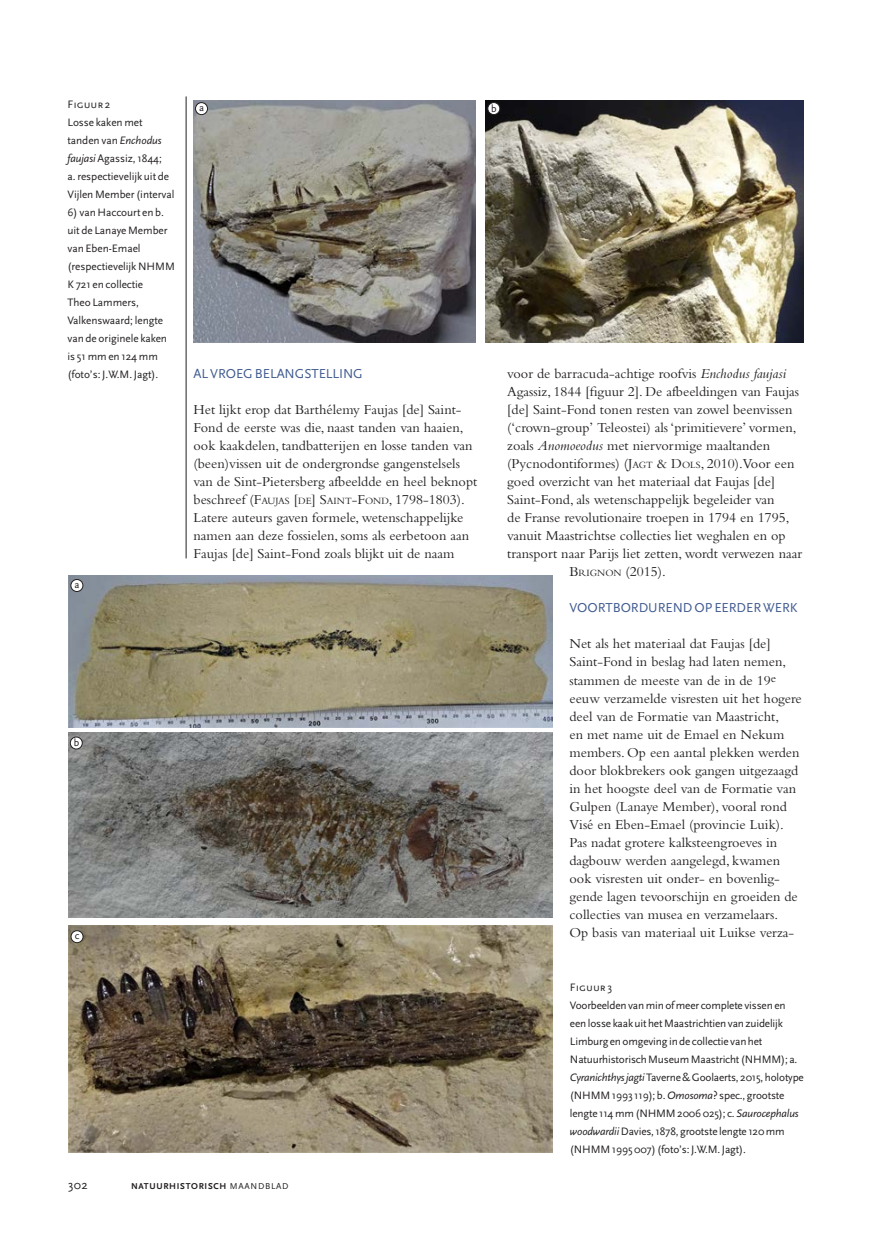
<style>
.page{position:relative;width:872px;height:1234px;background:#fff}
.page>*{position:absolute;margin:0;border:0;box-sizing:border-box;transform-origin:0 0}
.t1{font:14.25px/18px "Bembo";color:#231f20}
.t2{font:13.5px "Scala Sans";letter-spacing:-.005em;color:#405b90}
.t3{font:12.75px "Scala Sans";color:#231f20}
.t4{font:11.25px/18px "Scala Sans";letter-spacing:-.015em;color:#231f20}
.t5{font:11.25px "Scala Sans Caps";letter-spacing:-.005em;color:#231f20}
.t6{font:10.5px "Scala Sans";color:#231f20}
.t7{font:700 8.85px "Scala Sans";letter-spacing:.08em;color:#231f20}
.s1{font-style:italic}
.s2{font-style:inherit}
.s3{font-size:10.05px}
.s4{font-weight:400}
</style>
<div class="page">
<hr style="left:186px;top:96px;width:1px;height:462px;background:#231f20">
<img style="left:193px;top:100px;width:282px;height:242px">
<img style="left:485px;top:100px;width:319px;height:242px">
<img style="left:68px;top:575px;width:485px;height:152px">
<img style="left:68px;top:732px;width:485px;height:185px">
<img style="left:68px;top:925px;width:485px;height:227px">
<div style="left:70px;top:736px;width:12px;height:12px;background:#fff;border-radius:50%"></div>
<div style="left:70px;top:736px;width:13px;height:13px;border:1px solid #231f20;border-radius:50%"></div>
<div style="left:71px;top:579px;width:12px;height:12px;background:#fff;border-radius:50%"></div>
<div style="left:70px;top:579px;width:13px;height:12px;border:1px solid #231f20;border-radius:50%"></div>
<div style="left:71px;top:930px;width:12px;height:12px;background:#fff;border-radius:50%"></div>
<div style="left:71px;top:930px;width:12px;height:12px;border:1px solid #231f20;border-radius:50%"></div>
<div style="left:488px;top:102px;width:12px;height:12px;background:#fff;border-radius:50%"></div>
<div style="left:487px;top:102px;width:13px;height:13px;border:1px solid #231f20;border-radius:50%"></div>
<div style="left:195px;top:103px;width:12px;height:12px;background:#fff;border-radius:50%"></div>
<div style="left:195px;top:102px;width:13px;height:13px;border:1px solid #231f20;border-radius:50%"></div>
<p class="t5" style="left:68px;top:98px;width:44px">Figuur 2</p>
<p class="t4" style="left:68px;top:114px;width:108px">Losse kaken met tanden van <span class="s1">Enchodus faujasi</span> Agassiz, 1844;<br>a. respectievelijk uit de<br>Vijlen Member (interval</p>
<p class="t4" style="left:68px;top:204px;width:109px">6) van Haccourt en b. uit de Lanaye Member van Eben-Emael (respectievelijk NHMM<br>K 721 en collectie<br>Theo Lammers,<br>Valkenswaard; lengte van de originele kaken is 51 mm en 124 mm (foto’s: J.W.M. Jagt).</p>
<p class="t6" style="left:75px;top:578px;width:6px">a</p>
<p class="t6" style="left:74px;top:736px;width:7px">b</p>
<p class="t6" style="left:75px;top:929px;width:6px">c</p>
<p class="t6" style="left:199px;top:102px;width:6px">a</p>
<p class="t6" style="left:491px;top:102px;width:7px">b</p>
<p class="t2" style="left:193px;top:366px;width:171px">AL VROEG BELANGSTELLING</p>
<p class="t1" style="left:193px;top:400px;width:285px">Het lijkt erop dat Barthélemy Faujas [de] Saint-Fond de eerste was die, naast tanden van haaien, ook kaakdelen, tandbatterijen en losse tanden van (been)vissen uit de ondergrondse gangenstelsels van de Sint-Pietersberg afbeeldde en heel beknopt beschreef <span class="s2">(F</span><span class="s3">AUJAS</span> <span class="s2">[</span><span class="s3">DE</span><span class="s2">] S</span><span class="s3">AINT</span><span class="s2">-F</span><span class="s3">OND</span><span class="s2">,</span> 1798-1803).<br>Latere auteurs gaven formele, wetenschappelijke namen aan deze fossielen, soms als eerbetoon aan Faujas [de] Saint-Fond zoals blijkt uit de naam</p>
<p class="t1" style="left:507px;top:364px;width:280px">voor de barracuda-achtige roofvis <span class="s1">Enchodus faujasi</span></p>
<p class="t1" style="left:507px;top:382px;width:293px">Agassiz, 1844 [figuur 2]. De afbeeldingen van Faujas</p>
<p class="t1" style="left:507px;top:400px;width:287px">[de] Saint-Fond tonen resten van zowel beenvissen</p>
<p class="t1" style="left:507px;top:418px;width:291px">(‘crown-group’ Teleostei) als ‘primitievere’ vormen,</p>
<p class="t1" style="left:507px;top:436px;width:264px">zoals <span class="s1">Anomoeodus</span> met niervormige maaltanden</p>
<p class="t1" style="left:507px;top:454px;width:289px">(Pycnodontiformes) (<span class="s2">J</span><span class="s3">AGT</span> <span class="s2">&amp; D</span><span class="s3">OLS</span>, 2010).Voor een</p>
<p class="t1" style="left:507px;top:472px;width:269px">goed overzicht van het materiaal dat Faujas [de]</p>
<p class="t1" style="left:507px;top:490px;width:269px">Saint-Fond, als wetenschappelijk begeleider van</p>
<p class="t1" style="left:507px;top:508px;width:284px">de Franse revolutionaire troepen in 1794 en 1795,</p>
<p class="t1" style="left:507px;top:526px;width:280px">vanuit Maastrichtse collecties liet weghalen en op</p>
<p class="t1" style="left:507px;top:544px;width:296px">transport naar Parijs liet zetten, wordt verwezen naar</p>
<p class="t1" style="left:569px;top:562px;width:98px"><span class="s2">B</span><span class="s3">RIGNON</span> (2015).</p>
<p class="t2" style="left:569px;top:600px;width:230px">VOORTBORDUREND OP EERDER WERK</p>
<p class="t1" style="left:569px;top:634px;width:234px">Net als het materiaal dat Faujas [de] Saint-Fond in beslag had laten nemen, stammen de meeste van de in de 19<sup>e </sup>eeuw verzamelde visresten uit het hogere deel van de Formatie van Maastricht,<br>en met name uit de Emael en Nekum members. Op een aantal plekken werden door blokbrekers ook gangen uitgezaagd in het hoogste deel van de Formatie van Gulpen (Lanaye Member), vooral rond Visé en Eben-Emael (provincie Luik).<br>Pas nadat grotere kalksteengroeves in dagbouw werden aangelegd, kwamen ook visresten uit onder- en bovenlig&shy;gende lagen tevoorschijn en groeiden de collecties van musea en verzamelaars.<br>Op basis van materiaal uit Luikse verza-</p>
<p class="t3" style="left:68px;top:1177px;width:21px">302</p>
<p class="t7" style="left:131px;top:1180px;width:159px">NATUURHISTORISCH <span class="s4">MAANDBLAD</span></p>
<p class="t5" style="left:570px;top:980px;width:44px">Figuur 3</p>
<p class="t4" style="left:570px;top:996px;width:235px">Voorbeelden van min of meer complete vissen en een losse kaak uit het Maastrichtien van zuidelijk Limburg en omgeving in de collectie van het Natuurhistorisch Museum Maastricht (NHMM); a.<br><span class="s1">Cyranichthys jagti</span> Taverne &amp; Goolaerts, 2015, holotype (NHMM 1993 119); b. <span class="s1">Omosoma</span>? spec., grootste lengte 114 mm (NHMM 2006 025); c. <span class="s1">Saurocephalus woodwardii</span> Davies, 1878, grootste lengte 120 mm (NHMM 1995 007) (foto’s: J.W.M. Jagt).</p>
</div>
